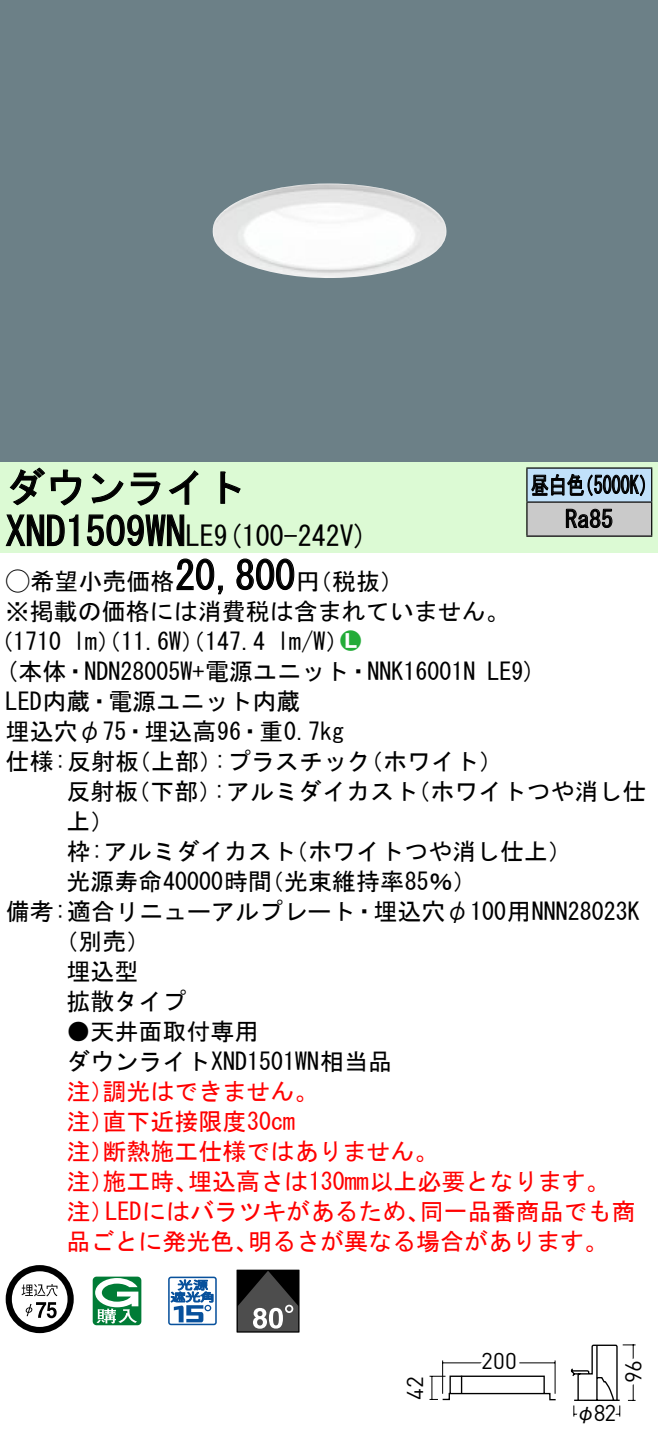
<style>
.page{position:relative;width:658px;height:1442px;background:#fff}
.page>*{position:absolute;margin:0;border:0;box-sizing:border-box;transform-origin:0 0}
.t1{font:40px "MS Gothic";color:#000}
.t2{font:28px "MS Gothic";color:#000}
.t3{font:24px/30px "MS Gothic";color:#000}
.t4{font:24px/30px "MS Gothic";color:#f00}
.t5{font:24px/34px "MS Gothic";color:#000;scale:.75 1}
.t6{font:24px "Ford Classification 1";color:#23ac38}
.t7{font:22.8px "DINOT";letter-spacing:.005em;color:#000}
.t8{font:20px "Gothic BBB Pro Medium 90 pv RKSJ H";color:#000}
.s1{font-size:28px}
.s2{font-family:"Ford Classification 1"}
.s3{color:#fff}
</style>
<div class="page">
<div style="left:0;top:0;width:658px;height:462px;background:#6c8087"></div>
<img style="left:212px;top:183px;width:234px;height:95px">
<div style="left:0;top:462px;width:658px;height:90px;background:#dcfad4"></div>
<svg style="left:9px;top:467px;width:73px;height:39px"></svg>
<svg style="left:91px;top:473px;width:33px;height:30px"></svg>
<svg style="left:130px;top:472px;width:30px;height:34px"></svg>
<svg style="left:168px;top:470px;width:30px;height:35px"></svg>
<svg style="left:220px;top:471px;width:21px;height:33px"></svg>
<svg style="left:5px;top:514px;width:74px;height:32px"></svg>
<svg style="left:86px;top:514px;width:99px;height:33px"></svg>
<svg style="left:176px;top:558px;width:47px;height:37px"></svg>
<svg style="left:236px;top:558px;width:59px;height:32px"></svg>
<svg style="left:6px;top:1265px;width:68px;height:68px"></svg>
<svg style="left:93px;top:1276px;width:48px;height:49px"></svg>
<svg style="left:168px;top:1276px;width:49px;height:49px"></svg>
<div style="left:237px;top:1269px;width:62px;height:63px;border:1px solid #000"></div>
<svg style="left:237px;top:1270px;width:62px;height:61px;background:#464646"></svg>
<div style="left:527px;top:468px;width:124px;height:34px;background:#c1e1fa"></div>
<div style="left:527px;top:502px;width:124px;height:34px;background:#cacaca"></div>
<hr style="left:526px;top:467px;width:126px;height:2px;background:#000">
<hr style="left:526px;top:468px;width:1px;height:33px;background:#000">
<hr style="left:651px;top:468px;width:1px;height:33px;background:#000">
<hr style="left:526px;top:501px;width:126px;height:2px;background:#000">
<hr style="left:526px;top:502px;width:1px;height:33px;background:#000">
<hr style="left:651px;top:502px;width:1px;height:33px;background:#000">
<hr style="left:526px;top:535px;width:126px;height:2px;background:#000">
<svg style="left:531px;top:474px;width:114px;height:23px"></svg>
<svg style="left:565px;top:508px;width:47px;height:20px"></svg>
<svg style="left:570px;top:1344px;width:66px;height:73px"></svg>
<svg style="left:429px;top:1360px;width:127px;height:41px"></svg>
<h1 class="t1" style="left:6px;top:467px;width:242px">ダウンライト</h1>
<p class="t2" style="left:214px;top:522px;width:155px">(9 100-242 (V</p>
<h1 class="t1" style="left:6px;top:511px;width:210px">XND1509WN<span class="s1">LE</span></h1>
<h1 class="t1" style="left:175px;top:555px;width:121px">20,800</h1>
<p class="t3" style="left:6px;top:566px;width:505px"><span class="s2">A</span>希望小売価格<br>※掲載の価格には消費税は含まれていません。</p>
<p class="t6" style="left:340px;top:629px;width:22px">2<span class="s3">7</span></p>
<p class="t3" style="left:296px;top:566px;width:109px">（円税抜(</p>
<p class="t3" style="left:277px;top:626px;width:73px">l m (W/</p>
<p class="t3" style="left:-11px;top:626px;width:74px">（1710</p>
<p class="t3" style="left:73px;top:626px;width:193px">lm）（11.6 ）（W 147.4</p>
<p class="t5" style="left:565px;top:468px;width:65px;text-indent:-34px">昼白色<br>Ra85</p>
<p class="t5" style="left:575px;top:468px;width:109px">（5000 (K</p>
<p class="t3" style="left:6px;top:656px;width:471px">(本体・NDN28005 +W 電源ユニット・NNK16001N</p>
<p class="t3" style="left:6px;top:686px;width:296px">LED内蔵・電源ユニット内蔵</p>
<p class="t3" style="left:6px;top:716px;width:340px">埋込穴φ75・埋込高96・重0.7kg</p>
<p class="t3" style="left:359px;top:746px;width:145px">（ホワイト(</p>
<p class="t3" style="left:487px;top:656px;width:50px">LE (9</p>
<p class="t3" style="left:214px;top:746px;width:158px">:プラスチック</p>
<p class="t3" style="left:6px;top:746px;width:135px">仕様:反射板</p>
<p class="t3" style="left:127px;top:746px;width:97px">（上部）</p>
<p class="t3" style="left:66px;top:776px;width:73px">反射板上(</p>
<p class="t3" style="left:126px;top:776px;width:97px">（下部）</p>
<p class="t3" style="left:213px;top:776px;width:206px">:アルミダイカスト</p>
<p class="t3" style="left:406px;top:776px;width:241px">（ホワイトつや消し仕</p>
<p class="t3" style="left:260px;top:836px;width:218px;text-indent:-193px">枠:アルミダイカスト<br>（光束維持率85％(</p>
<p class="t3" style="left:284px;top:836px;width:290px">（ホワイトつや消し仕上(</p>
<p class="t3" style="left:66px;top:866px;width:207px">光源寿命40000時間</p>
<p class="t3" style="left:6px;top:896px;width:635px">備考:適合リニューアルプレート・埋込穴φ100用NNN28023K</p>
<p class="t3" style="left:54px;top:926px;width:98px">（別売(</p>
<p class="t3" style="left:66px;top:956px;width:74px">埋込型</p>
<p class="t3" style="left:66px;top:986px;width:121px">拡散タイプ</p>
<p class="t3" style="left:66px;top:1016px;width:327px">●天井面取付専用<br>ダウンライトXND1501WN相当品</p>
<p class="t4" style="left:102px;top:1076px;width:217px">調光はできません。</p>
<p class="t4" style="left:102px;top:1076px;width:194px;text-indent:-36px">注）<br>直下近接限度30cm</p>
<p class="t4" style="left:102px;top:1106px;width:337px;text-indent:-36px">注）<br>断熱施工仕様ではありません。</p>
<p class="t4" style="left:66px;top:1136px;width:49px">注）</p>
<p class="t4" style="left:188px;top:1166px;width:423px">埋込高さは130mm以上必要となります。</p>
<p class="t4" style="left:102px;top:1166px;width:97px">施工時、</p>
<p class="t4" style="left:66px;top:1166px;width:49px">注）</p>
<p class="t4" style="left:66px;top:1196px;width:49px">注）</p>
<p class="t4" style="left:105px;top:1196px;width:326px">LEDにはバラツキがあるため、</p>
<p class="t4" style="left:420px;top:1196px;width:217px">同一品番商品でも商</p>
<p class="t4" style="left:66px;top:1226px;width:194px">品ごとに発光色、</p>
<p class="t4" style="left:248px;top:1226px;width:362px">明るさが異なる場合があります。</p>
<p class="t7" style="left:399px;top:1399px;width:25px;rotate:-90deg">42</p>
<p class="t7" style="left:481px;top:1344px;width:37px">200</p>
<p class="t7" style="left:593px;top:1397px;width:24px">82</p>
<p class="t8" style="left:576px;top:1396px;width:21px">φ</p>
<p class="t7" style="left:617px;top:1382px;width:23px;rotate:-90deg">96</p>
</div>
